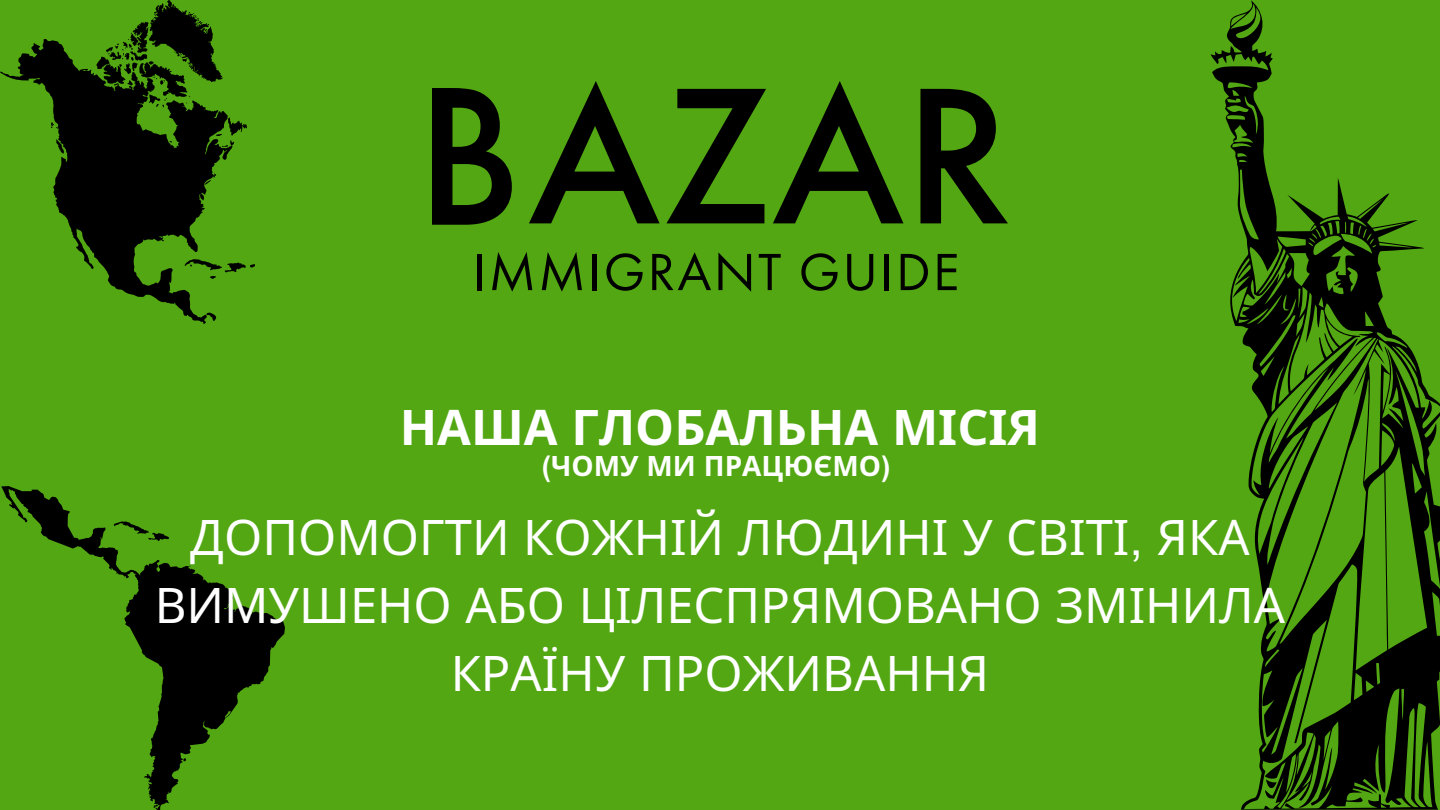
<style>
.page{position:relative;width:1440px;height:810px;background:#52a713}
.page>*{position:absolute;margin:0;border:0;box-sizing:border-box;transform-origin:0 0}
.t1{font:49px/68.2px "Noto Sans";color:#fff;text-align:center}
.t2{font:700 49px "Noto Sans";color:#fff}
.t3{font:700 28px "Noto Sans";color:#fff}
.s1{font-family:"Arial MT Pro"}
</style>
<div class="page">
<hr style="left:478px;top:254px;width:4px;height:36px;background:#000">
<svg style="left:492px;top:252px;width:40px;height:40px"></svg>
<svg style="left:542px;top:252px;width:40px;height:40px"></svg>
<hr style="left:593px;top:254px;width:4px;height:36px;background:#000">
<svg style="left:606px;top:253px;width:37px;height:38px"></svg>
<svg style="left:652px;top:252px;width:59px;height:38px"></svg>
<svg style="left:718px;top:252px;width:33px;height:40px"></svg>
<svg style="left:759px;top:254px;width:22px;height:36px"></svg>
<svg style="left:801px;top:253px;width:37px;height:38px"></svg>
<svg style="left:847px;top:254px;width:26px;height:37px"></svg>
<hr style="left:885px;top:254px;width:4px;height:36px;background:#000">
<svg style="left:901px;top:254px;width:27px;height:36px"></svg>
<svg style="left:938px;top:254px;width:19px;height:36px"></svg>
<svg style="left:529px;top:81px;width:131px;height:142px"></svg>
<svg style="left:666px;top:89px;width:100px;height:134px"></svg>
<svg style="left:773px;top:81px;width:131px;height:142px"></svg>
<svg style="left:920px;top:89px;width:88px;height:134px"></svg>
<svg style="left:432px;top:88px;width:80px;height:137px"></svg>
<svg style="left:1px;top:486px;width:284px;height:324px"></svg>
<svg style="left:114px;top:521px;width:55px;height:20px"></svg>
<svg style="left:1211px;top:0;width:229px;height:810px"></svg>
<svg style="left:1266px;top:779px;width:11px;height:9px"></svg>
<svg style="left:0;top:0;width:255px;height:324px"></svg>
<p class="t2" style="left:400px;top:392px;width:642px">НАША ГЛОБАЛЬНА МІСІЯ</p>
<p class="t3" style="left:542px;top:446px;width:350px"><span class="s1">(</span>ЧОМУ МИ ПРАЦЮЄМО<span class="s1">)</span></p>
<p class="t1" style="left:155px;top:502px;width:1132px">ДОПОМОГТИ КОЖНІЙ ЛЮДИНІ У СВІТІ<span class="s1">,</span> ЯКА<br>ВИМУШЕНО АБО ЦІЛЕСПРЯМОВАНО ЗМІНИЛА<br>КРАЇНУ ПРОЖИВАННЯ</p>
</div>
